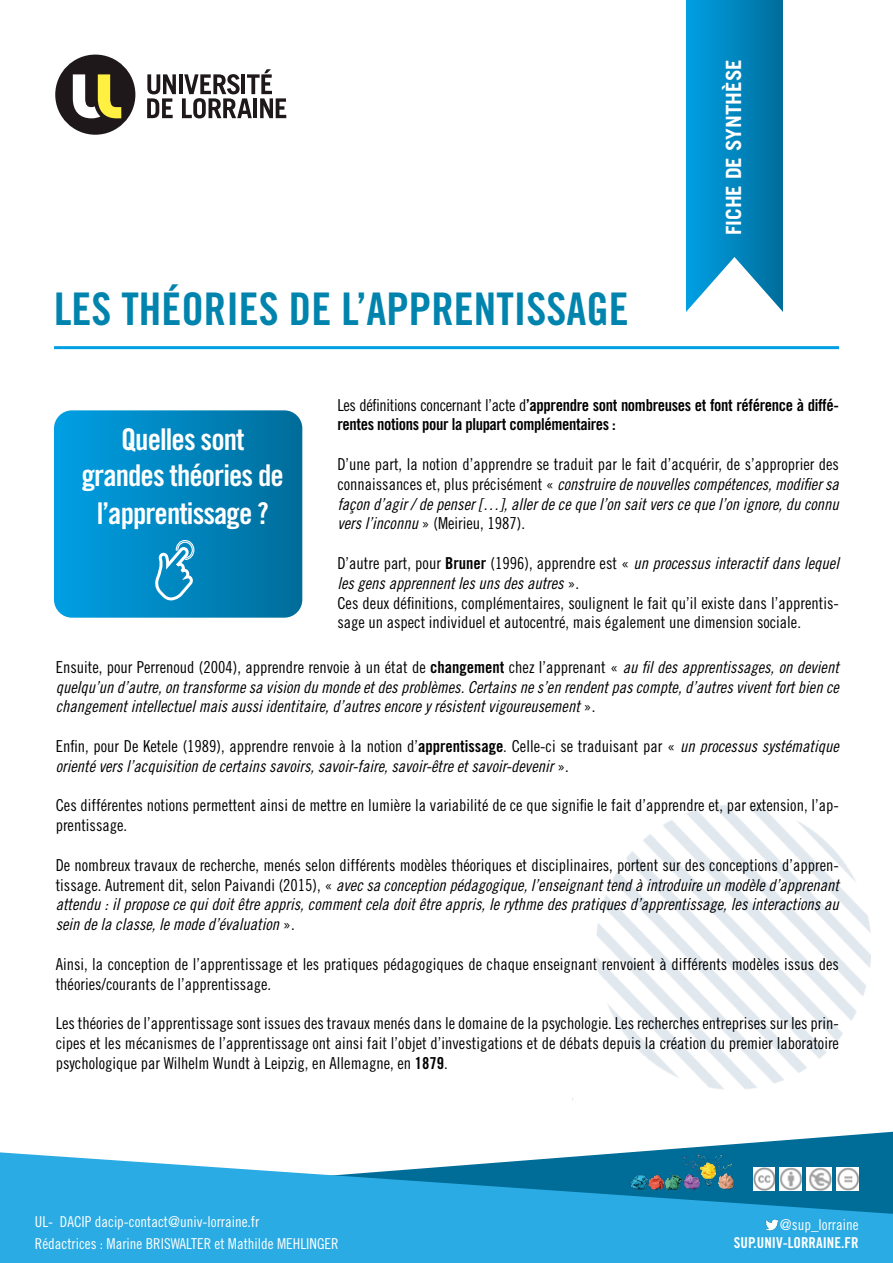
<style>
.page{position:relative;width:893px;height:1263px;background:#fff}
.page>*{position:absolute;margin:0;border:0;box-sizing:border-box;transform-origin:0 0}
.t1{font:45px "Trade Gothic LT Std Bd Cn 20";color:#0084ad}
.t2{font:30px/36.9px "Trade Gothic LT Std Bd Cn 20";letter-spacing:-.03em;color:#fff;text-align:center}
.t3{font:700 21px "Trade Gothic LT Std";color:#fff}
.t4{font:16.5px/19.8px "Trade Gothic LT Std Cn 18";color:#000}
.t5{font:16.5px/19.8px "Trade Gothic LT Std Cn 18 Obl";color:#000}
.t6{font:16.5px/19.8px "Trade Gothic LT Std Bd Cn 20";letter-spacing:-.02em;color:#000}
.t7{font:15px/21.6px "Trade Gothic LT Std Cn 18";color:#fff}
.t8{font:15px "Trade Gothic LT Std Bd Cn 20";color:#fff}
.s1{font-family:"Trade Gothic LT Std Cn 18"}
.s2{font-family:"Trade Gothic LT Std Cn 18 Obl"}
.s3{font-family:"Trade Gothic LT Std Bd Cn 20"}
</style>
<div class="page">
<img style="left:596px;top:805px;width:275px;height:284px">
<div style="left:687px;top:0;width:95px;height:312px;background:linear-gradient(to right,#009fe4,#006d9b)"></div>
<hr style="left:179px;top:74px;width:3px;height:20px;background:#1e181a">
<svg style="left:147px;top:74px;width:29px;height:44px"></svg>
<svg style="left:182px;top:69px;width:104px;height:49px"></svg>
<div style="left:55px;top:55px;width:80px;height:80px;background:#1e181a;border-radius:50%"></div>
<svg style="left:73px;top:74px;width:48px;height:44px"></svg>
<svg style="left:54px;top:410px;width:248px;height:208px;background:#0287bf"></svg>
<svg style="left:686px;top:257px;width:97px;height:55px"></svg>
<hr style="left:54px;top:346px;width:785px;height:3px;background:#009fe3">
<svg style="left:153px;top:539px;width:43px;height:68px;background:#349fcd"></svg>
<svg style="left:685px;top:1132px;width:208px;height:20px;fill:#006c98"></svg>
<svg style="left:0;top:1152px;width:893px;height:111px;background:#36a9da"></svg>
<img style="left:625px;top:1148px;width:113px;height:51px">
<img style="left:753px;top:1167px;width:22px;height:23px">
<img style="left:780px;top:1167px;width:22px;height:23px">
<img style="left:807px;top:1167px;width:24px;height:23px">
<img style="left:836px;top:1167px;width:23px;height:23px">
<img style="left:763px;top:1216px;width:18px;height:18px">
<h1 class="t1" style="left:54px;top:281px;width:576px">LES THÉORIES DE L’APPRENTISSAGE</h1>
<p class="t3" style="left:721px;top:235px;width:178px;rotate:-90deg">FICHE DE SYNTHÈSE</p>
<p class="t6" style="left:337px;top:395px;width:503px"><span class="s1">Les définitions concernant l’acte d</span>’apprendre sont nombreuses et font référence à diffé&shy;rentes notions pour la plupart complémentaires :</p>
<p class="t4" style="left:337px;top:454px;width:503px">D’une part, la notion d’apprendre se traduit par le fait d’acquérir, de s’approprier des</p>
<p class="t5" style="left:337px;top:474px;width:503px"><span class="s1">connaissances et, plus précisément «</span> construire de nouvelles compétences, modifier sa façon d’agir / de penser […], aller de ce que l’on sait vers ce que l’on ignore, du connu</p>
<p class="t4" style="left:337px;top:513px;width:189px"><span class="s2">vers l’inconnu</span> » (Meirieu, 1987).</p>
<p class="t4" style="left:337px;top:553px;width:503px">D’autre part, pour <span class="s3">Bruner</span> (1996), apprendre est « <span class="s2">un processus interactif dans lequel</span></p>
<p class="t5" style="left:337px;top:573px;width:243px">les gens apprennent les uns des autres <span class="s1">».</span></p>
<p class="t4" style="left:337px;top:593px;width:503px">Ces deux définitions, complémentaires, soulignent le fait qu’il existe dans l’apprentis&shy;sage un aspect individuel et autocentré, mais également une dimension sociale.</p>
<p class="t4" style="left:56px;top:657px;width:785px">Ensuite, pour Perrenoud (2004), apprendre renvoie à un état de <span class="s3">changement</span> chez l’apprenant « <span class="s2">au fil des apprentissages, on devient</span></p>
<p class="t5" style="left:56px;top:677px;width:785px">quelqu’un d’autre, on transforme sa vision du monde et des problèmes. Certains ne s’en rendent pas compte, d’autres vivent fort bien ce changement intellectuel mais aussi identitaire, d’autres encore y résistent vigoureusement <span class="s1">».</span></p>
<p class="t4" style="left:56px;top:736px;width:785px">Enfin, pour De Ketele (1989), apprendre renvoie à la notion d’<span class="s3">apprentissage</span>. Celle-ci se traduisant par « <span class="s2">un processus systématique</span></p>
<p class="t5" style="left:56px;top:756px;width:515px">orienté vers l’acquisition de certains savoirs, savoir-faire, savoir-être et savoir-devenir <span class="s1">».</span></p>
<p class="t4" style="left:56px;top:795px;width:785px">Ces différentes notions permettent ainsi de mettre en lumière la variabilité de ce que signifie le fait d’apprendre et, par extension, l’ap&shy;prentissage.</p>
<p class="t4" style="left:56px;top:855px;width:785px">De nombreux travaux de recherche, menés selon différents modèles théoriques et disciplinaires, portent sur des conceptions d’appren-</p>
<p class="t5" style="left:56px;top:875px;width:785px;text-align:justify"><span class="s1">tissage. Autrement dit, selon Paivandi (2015), «</span> avec sa conception pédagogique, l’enseignant tend à introduire un modèle d’apprenant attendu : il propose ce qui doit être appris, comment cela doit être appris, le rythme des pratiques d’apprentissage, les interactions au sein de la classe, le mode d’évaluation <span class="s1">».</span></p>
<p class="t4" style="left:56px;top:954px;width:785px">Ainsi, la conception de l’apprentissage et les pratiques pédagogiques de chaque enseignant renvoient à différents modèles issus des théories/courants de l’apprentissage.</p>
<p class="t4" style="left:56px;top:1013px;width:785px;text-align:justify">Les théories de l’apprentissage sont issues des travaux menés dans le domaine de la psychologie. Les recherches entreprises sur les prin&shy;cipes et les mécanismes de l’apprentissage ont ainsi fait l’objet d’investigations et de débats depuis la création du premier laboratoire psychologique par Wilhelm Wundt à Leipzig, en Allemagne, en <span class="s3">1879</span>.</p>
<h2 class="t2" style="left:82px;top:421px;width:203px">Quelles sont grandes théories de l’apprentissage ?</h2>
<p class="t7" style="left:35px;top:1211px;width:305px">UL- DACIP dacip-contact@univ-lorraine.fr<br>Rédactrices : Marine BRISWALTER et Mathilde MEHLINGER</p>
<p class="t7" style="left:780px;top:1214px;width:80px">@sup_lorraine</p>
<p class="t8" style="left:734px;top:1234px;width:126px">SUP.UNIV-LORRAINE.FR</p>
</div>
